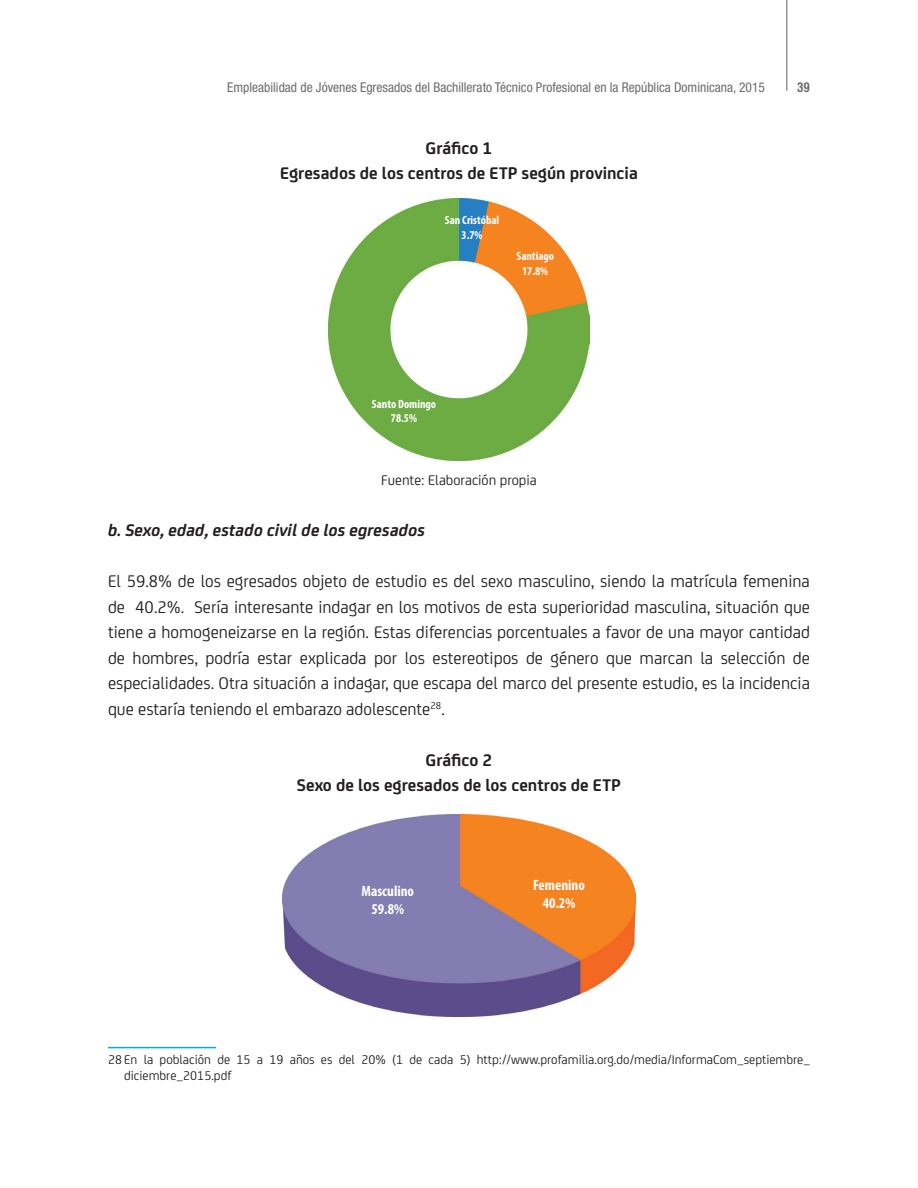
<style>
.page{position:relative;width:918px;height:1188px;background:#fff}
.page>*{position:absolute;margin:0;border:0;box-sizing:border-box;transform-origin:0 0}
.t1{font:18px/25.5px "FS Joey";color:#231f20;text-align:justify}
.t2{font:700 18px/25.5px "FS Joey";color:#231f20;text-align:center}
.t3{font:italic 700 18px "FS Joey";color:#231f20}
.t4{font:700 condensed 15px/18px "Myriad Pro";color:#fff;text-align:center}
.t5{font:15px "FS Joey";color:#231f20}
.t6{font:13.5px/16.2px "FS Joey";color:#231f20}
.t7{font:condensed 13.5px "Helvetica Neue LT Std";color:#6c6d70}
.t8{font:700 condensed 13.5px "Helvetica Rounded";color:#6c6d70}
.t9{font:700 condensed 12px/14.4px "Myriad Pro";color:#fff;text-align:center}
</style>
<div class="page">
<hr style="left:786px;top:0;width:2px;height:91px;background:#939598">
<hr style="left:108px;top:1047px;width:108px;height:1px;background:#00aeef">
<img style="left:328px;top:199px;width:262px;height:261px">
<img style="left:283px;top:814px;width:352px;height:203px">
<p class="t7" style="left:227px;top:79px;width:539px">Empleabilidad de Jóvenes Egresados del Bachillerato Técnico Profesional en la República Dominicana, 2015</p>
<p class="t8" style="left:797px;top:79px;width:14px">39</p>
<p class="t2" style="left:280px;top:134px;width:359px">Gráfico 1<br>Egresados de los centros de ETP según provincia</p>
<p class="t9" style="left:445px;top:213px;width:56px">San Cristóbal<br>3.7%</p>
<p class="t9" style="left:516px;top:249px;width:39px">Santiago<br>17.8%</p>
<p class="t9" style="left:372px;top:397px;width:66px">Santo Domingo<br>78.5%</p>
<p class="t5" style="left:381px;top:470px;width:157px">Fuente: Elaboración propia</p>
<p class="t3" style="left:108px;top:517px;width:319px">b. Sexo, edad, estado civil de los egresados</p>
<p class="t1" style="left:108px;top:568px;width:704px">El 59.8% de los egresados objeto de estudio es del sexo masculino, siendo la matrícula femenina de 40.2%. Sería interesante indagar en los motivos de esta superioridad masculina, situación que tiene a homogeneizarse en la región. Estas diferencias porcentuales a favor de una mayor cantidad de hombres, podría estar explicada por los estereotipos de género que marcan la selección de especialidades. Otra situación a indagar, que escapa del marco del presente estudio, es la incidencia que estaría teniendo el embarazo adolescente<sup>28</sup>.</p>
<p class="t2" style="left:297px;top:746px;width:326px">Gráfico 2<br>Sexo de los egresados de los centros de ETP</p>
<p class="t4" style="left:361px;top:882px;width:54px">Masculino<br>59.8%</p>
<p class="t4" style="left:533px;top:876px;width:53px">Femenino<br>40.2%</p>
<p class="t6" style="left:124px;top:1050px;width:687px;text-indent:-16px">28 En la población de 15 a 19 años es del 20% (1 de cada 5) http://www.profamilia.org.do/media/InformaCom_septiembre_ diciembre_2015.pdf</p>
</div>
